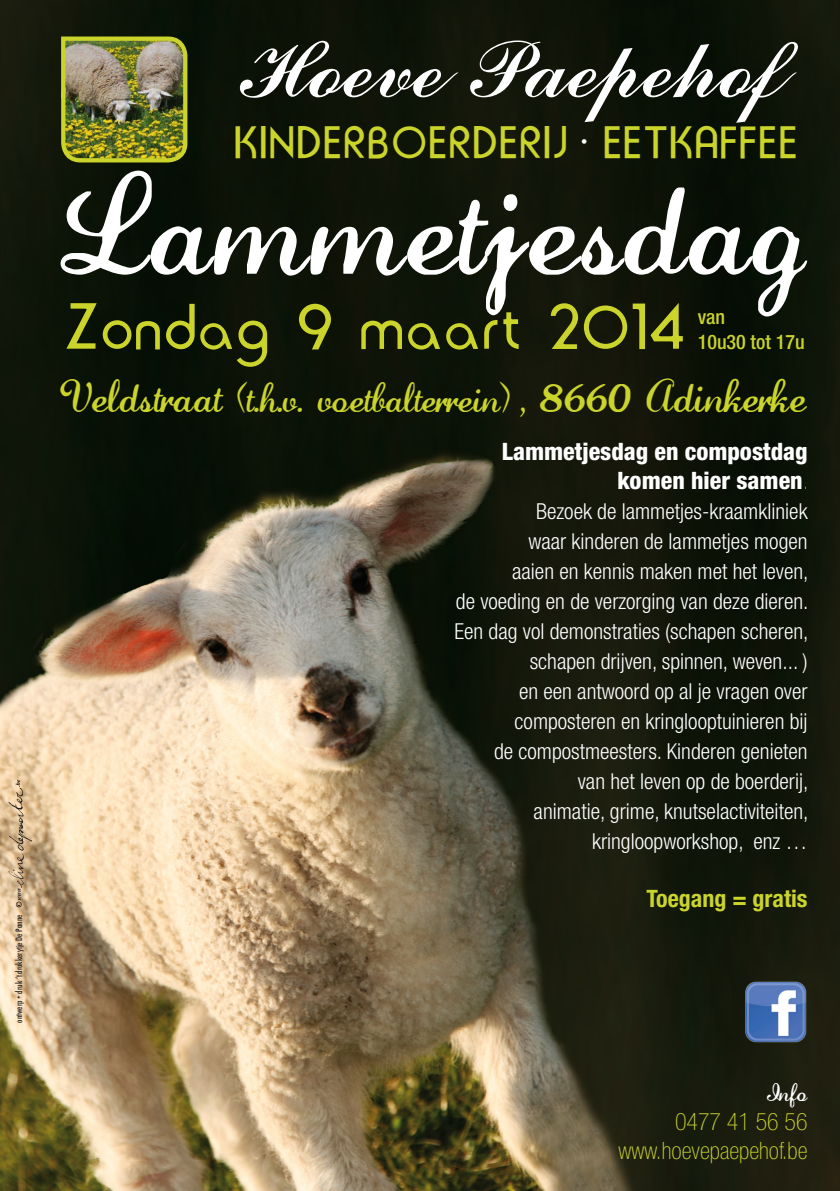
<style>
.page{position:relative;width:840px;height:1191px;background:#fff}
.page>*{position:absolute;margin:0;border:0;box-sizing:border-box;transform-origin:0 0}
.t1{font:104px "Lauren Script";color:#fff}
.t2{font:89.8px "Commercial Script BT";color:#fff}
.t3{font:64px "Rondalo";color:#cad42b}
.t4{font:45px "Rondalo";letter-spacing:.025em;color:#cad42b}
.t5{font:30px "Lauren Script";color:#cad42b}
.t6{font:800 condensed 24px "Helvetica Neue";color:#fff}
.t7{font:100 condensed 24px "Helvetica Neue";color:#cad42b}
.t8{font:700 condensed 24px "Helvetica Neue";color:#cad42b}
.t9{font:300 condensed 22px "Helvetica Neue";color:#fff}
.t10{font:500 condensed 20px "Helvetica Neue";color:#cad42b}
.t11{font:18px "Lauren Script";color:#fff}
.t12{font:500 condensed 8.6px "Futura";color:#231f20}
.s1{font-size:33px}
.s2{font-size:28px}
.s3{font-size:33.6px}
.s4{font-weight:900}
</style>
<div class="page">
<img style="left:0;top:0;width:839px;height:1191px">
<img style="left:59px;top:34px;width:130px;height:131px">
<img style="left:742px;top:980px;width:66px;height:68px">
<svg style="left:9px;top:779px;width:23px;height:128px;background:#c9ad88"></svg>
<p class="t12" style="left:13px;top:1022px;width:109px;rotate:-90deg">ontwerp + druk ‘t drukkerytje De Panne</p>
<p class="t2" style="left:240px;top:20px;width:542px">Hoeve Paepehof</p>
<p class="t4" style="left:232px;top:122px;width:565px">KINDERBOERDERIJ <sup>•</sup> EETKAFFEE</p>
<p class="t1" style="left:61px;top:156px;width:745px">Lammetjesdag</p>
<p class="t3" style="left:61px;top:298px;width:623px">Zondag 9 maart 2014</p>
<p class="t10" style="left:697px;top:305px;width:29px">van</p>
<p class="t10" style="left:697px;top:329px;width:108px">10u30 tot 17u</p>
<p class="t5" style="left:61px;top:377px;width:747px"><span class="s1">Veldstraat</span> (t.h.v. voetbalterrein)<span class="s2">, 8660</span> <span class="s3">Adinkerke</span></p>
<p class="t6" style="left:501px;top:437px;width:307px">Lammetjesdag en compostdag</p>
<p class="t6" style="left:617px;top:466px;width:192px">komen hier samen<span class="s4">.</span></p>
<p class="t9" style="left:536px;top:499px;width:273px">Bezoek de lammetjes-kraamkliniek</p>
<p class="t9" style="left:528px;top:529px;width:280px">waar kinderen de lammetjes mogen</p>
<p class="t9" style="left:512px;top:559px;width:297px">aaien en kennis maken met het leven,</p>
<p class="t9" style="left:455px;top:589px;width:354px">de voeding en de verzorging van deze dieren.</p>
<p class="t9" style="left:454px;top:619px;width:355px">Een dag vol demonstraties (schapen scheren,</p>
<p class="t9" style="left:529px;top:649px;width:279px">schapen drijven, spinnen, weven... )</p>
<p class="t9" style="left:518px;top:679px;width:290px">en een antwoord op al je vragen over</p>
<p class="t9" style="left:514px;top:709px;width:294px">composteren en kringlooptuinieren bij</p>
<p class="t9" style="left:494px;top:739px;width:315px">de compostmeesters. Kinderen genieten</p>
<p class="t9" style="left:577px;top:769px;width:232px">van het leven op de boerderij,</p>
<p class="t9" style="left:533px;top:799px;width:276px">animatie, grime, knutselactiviteiten,</p>
<p class="t9" style="left:591px;top:829px;width:217px">kringloopworkshop, enz …</p>
<p class="t8" style="left:646px;top:883px;width:162px">Toegang = gratis</p>
<p class="t11" style="left:766px;top:1080px;width:42px">Info</p>
<p class="t7" style="left:674px;top:1108px;width:134px">0477 41 56 56</p>
<p class="t7" style="left:618px;top:1137px;width:190px">www.hoevepaepehof.be</p>
</div>
